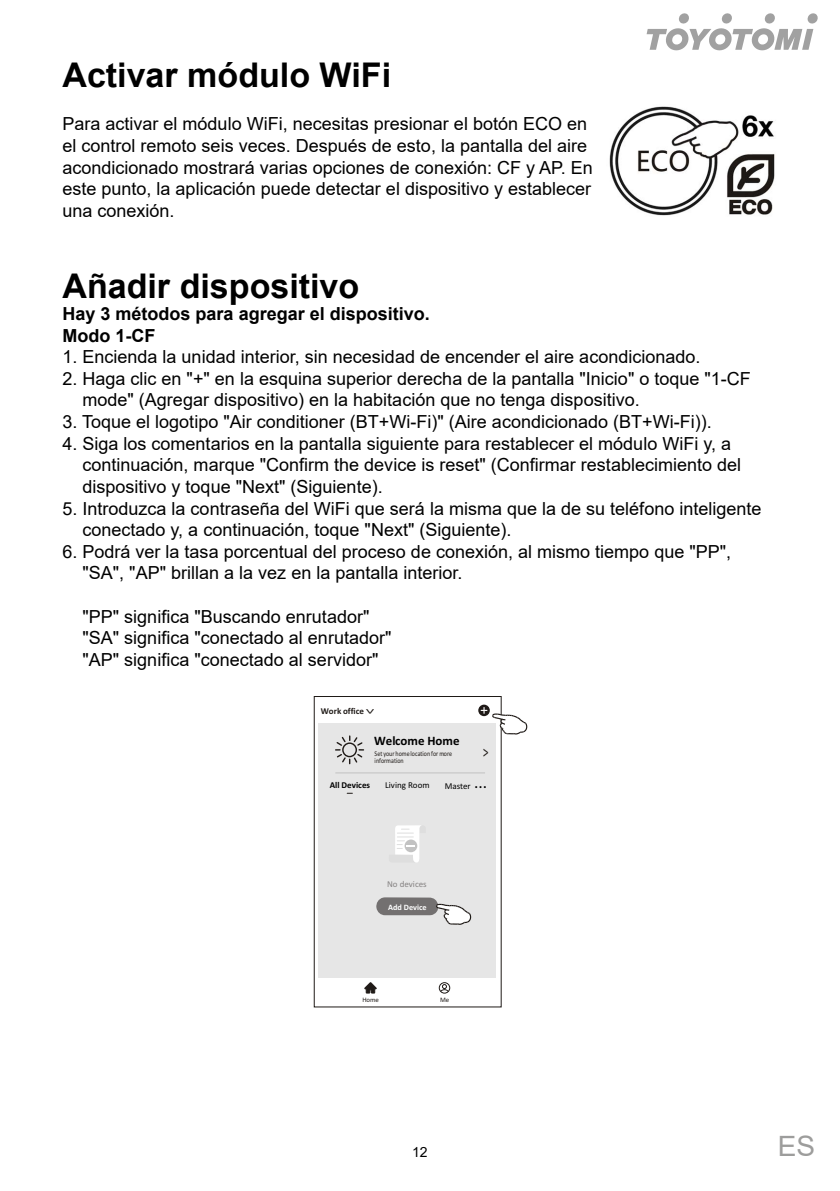
<style>
.page{position:relative;width:840px;height:1191px;background:#fff}
.page>*{position:absolute;margin:0;border:0;box-sizing:border-box;transform-origin:0 0}
.t1{font:700 34px "Arial";color:#000}
.t2{font:28px "Arial";color:#9d9d9c}
.t3{font:18px/21.6px "Arial";color:#000}
.t4{font:700 18px/21.6px "Arial";color:#000}
.t5{font:16.6px "Calibri";color:#1f1a17;scale:.66 1}
.t6{font:14px "Arial";color:#000}
.t7{font:700 13px "Calibri";color:#000}
.t8{font:9px "Calibri";color:#000}
.t9{font:700 9px "Calibri";color:#000}
.t10{font:700 9px "Calibri";color:#1f1a17}
.t11{font:9px "Calibri";color:#858282}
.t12{font:700 8.2px "Calibri";color:#fff}
.t13{font:7.2px/7px "Calibri";color:#1f1a17;scale:.84 1}
.t14{font:6.8px "Calibri";color:#1f1a17}
</style>
<div class="page">
<svg style="left:646px;top:13px;width:171px;height:38px"></svg>
<div style="left:318px;top:723px;width:178px;height:279px;background:#e6e6e6"></div>
<div style="left:314px;top:696px;width:187px;height:311px;border:1px solid #1f1a17"></div>
<div style="left:318px;top:977px;width:178px;height:26px;background:#fff"></div>
<svg style="left:335px;top:735px;width:28px;height:29px"></svg>
<svg style="left:364px;top:982px;width:13px;height:12px"></svg>
<div style="left:439px;top:982px;width:11px;height:11px;border:1px solid #1f1a17;border-radius:50%"></div>
<svg style="left:440px;top:984px;width:9px;height:8px"></svg>
<hr style="left:335px;top:772px;width:150px;height:1px;background:#c2c2c2">
<svg style="left:478px;top:704px;width:11px;height:12px"></svg>
<svg style="left:481px;top:707px;width:5px;height:6px"></svg>
<svg style="left:395px;top:825px;width:26px;height:37px"></svg>
<svg style="left:492px;top:713px;width:35px;height:22px"></svg>
<svg style="left:376px;top:897px;width:95px;height:28px"></svg>
<img style="left:609px;top:106px;width:166px;height:110px">
<h1 class="t1" style="left:62px;top:51px;width:330px">Activar módulo WiFi</h1>
<p class="t3" style="left:62px;top:113px;width:531px">Para activar el módulo WiFi, necesitas presionar el botón ECO en el control remoto seis veces. Después de esto, la pantalla del aire acondicionado mostrará varias opciones de conexión: CF y AP. En este punto, la aplicación puede detectar el dispositivo y establecer una conexión.</p>
<h1 class="t1" style="left:62px;top:262px;width:298px">Añadir dispositivo</h1>
<p class="t4" style="left:62px;top:303px;width:369px">Hay 3 métodos para agregar el dispositivo.<br>Modo 1-CF</p>
<p class="t3" style="left:62px;top:346px;width:639px">1. Encienda la unidad interior, sin necesidad de encender el aire acondicionado.</p>
<p class="t3" style="left:82px;top:367px;width:669px;text-indent:-20px">2. Haga clic en "+" en la esquina superior derecha de la pantalla "Inicio" o toque "1-CF mode" (Agregar dispositivo) en la habitación que no tenga dispositivo.</p>
<p class="t3" style="left:62px;top:411px;width:650px">3. Toque el logotipo "Air conditioner (BT+Wi-Fi)" (Aire acondicionado (BT+Wi-Fi)).</p>
<p class="t3" style="left:82px;top:432px;width:659px;text-indent:-20px">4. Siga los comentarios en la pantalla siguiente para restablecer el módulo WiFi y, a continuación, marque "Confirm the device is reset" (Confirmar restablecimiento del dispositivo y toque "Next" (Siguiente).</p>
<p class="t3" style="left:82px;top:497px;width:680px;text-indent:-20px">5. Introduzca la contraseña del WiFi que será la misma que la de su teléfono inteligente conectado y, a continuación, toque "Next" (Siguiente).</p>
<p class="t3" style="left:82px;top:540px;width:650px;text-indent:-20px">6. Podrá ver la tasa porcentual del proceso de conexión, al mismo tiempo que "PP", "SA", "AP" brillan a la vez en la pantalla interior.</p>
<p class="t3" style="left:82px;top:605px;width:310px">"PP" significa "Buscando enrutador" "SA" significa "conectado al enrutador" "AP" significa "conectado al servidor"</p>
<p class="t10" style="left:320px;top:706px;width:45px">Work office</p>
<p class="t5" style="left:359px;top:714px;width:10px;rotate:-90deg">&lt;</p>
<p class="t7" style="left:374px;top:733px;width:87px">Welcome Home</p>
<p class="t13" style="left:374px;top:750px;width:94px">Set your home location for more information</p>
<p class="t5" style="left:488px;top:763px;width:10px;rotate:-180deg">&lt;</p>
<p class="t9" style="left:329px;top:780px;width:42px">All Devices</p>
<p class="t8" style="left:385px;top:780px;width:46px">Living Room</p>
<p class="t8" style="left:444px;top:780px;width:44px">Master <sup>...</sup></p>
<p class="t11" style="left:387px;top:879px;width:41px">No devices</p>
<p class="t12" style="left:388px;top:902px;width:40px">Add Device</p>
<p class="t14" style="left:362px;top:996px;width:18px">Home</p>
<p class="t14" style="left:440px;top:996px;width:11px">Me</p>
<p class="t6" style="left:412px;top:1142px;width:17px">12</p>
<h2 class="t2" style="left:777px;top:1127px;width:39px">ES</h2>
</div>
